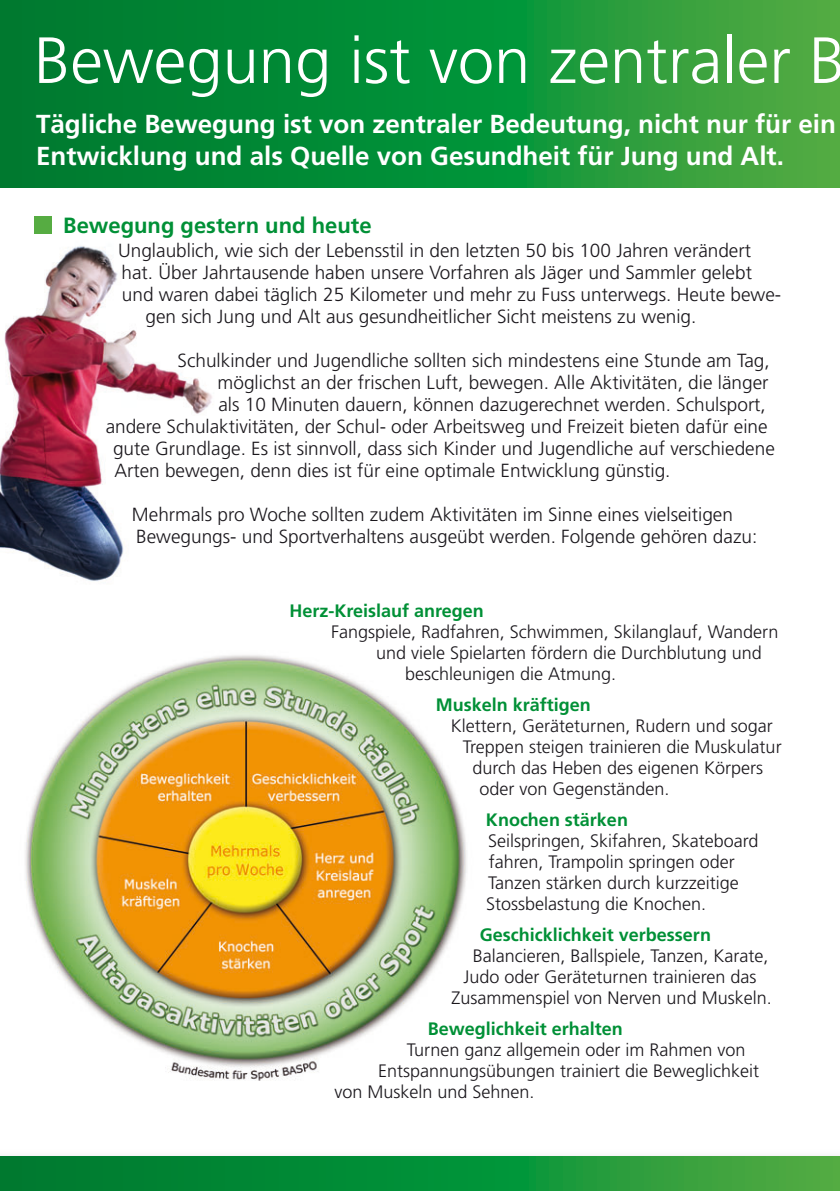
<style>
.page{position:relative;width:840px;height:1191px;background:#fff}
.page>*{position:absolute;margin:0;border:0;box-sizing:border-box;transform-origin:0 0}
.t1{font:300 65.2px "Frutiger";color:#fff}
.t2{font:700 26px/32px "Frutiger";color:#fff}
.t3{font:700 22px "Frutiger";color:#009036}
.t4{font:300 19px/22px "Frutiger";color:#1a171c}
.t5{font:300 18px/21px "Frutiger";color:#1a171c}
.t6{font:700 18px "Frutiger";color:#009036}
</style>
<div class="page">
<img style="left:0;top:246px;width:212px;height:335px">
<div style="left:34px;top:216px;width:17px;height:17px;background:#56ac42"></div>
<img style="left:0;top:1156px;width:839px;height:1px">
<svg style="left:0;top:1157px;width:839px;height:33px;background:#139138"></svg>
<svg style="left:0;top:0;width:839px;height:188px;background:#149138"></svg>
<img style="left:25px;top:655px;width:442px;height:426px">
<h1 class="t1" style="left:34px;top:34px;width:812px">Bewegung ist von zentraler B</h1>
<h2 class="t2" style="left:36px;top:110px;width:801px">Tägliche Bewegung ist von zentraler Bedeutung, nicht nur für ein<br>Entwicklung und als Quelle von Gesundheit für Jung und Alt.</h2>
<p class="t3" style="left:63px;top:216px;width:309px">Bewegung gestern und heute</p>
<p class="t4" style="left:118px;top:241px;width:634px">Unglaublich, wie sich der Lebensstil in den letzten 50 bis 100 Jahren verändert</p>
<p class="t4" style="left:121px;top:263px;width:631px">hat. Über Jahrtausende haben unsere Vorfahren als Jäger und Sammler gelebt</p>
<p class="t4" style="left:122px;top:285px;width:660px">und waren dabei täglich 25 Kilometer und mehr zu Fuss unterwegs. Heute bewe-</p>
<p class="t4" style="left:145px;top:307px;width:552px">gen sich Jung und Alt aus gesundheitlicher Sicht meistens zu wenig.</p>
<p class="t4" style="left:177px;top:351px;width:593px">Schulkinder und Jugendliche sollten sich mindestens eine Stunde am Tag,</p>
<p class="t4" style="left:217px;top:373px;width:552px">möglichst an der frischen Luft, bewegen. Alle Aktivitäten, die länger</p>
<p class="t4" style="left:218px;top:395px;width:548px">als 10 Minuten dauern, können dazugerechnet werden. Schulsport,</p>
<p class="t4" style="left:106px;top:417px;width:663px">andere Schulaktivitäten, der Schul- oder Arbeitsweg und Freizeit bieten dafür eine</p>
<p class="t4" style="left:113px;top:439px;width:663px">gute Grundlage. Es ist sinnvoll, dass sich Kinder und Jugendliche auf verschiedene</p>
<p class="t4" style="left:114px;top:461px;width:557px">Arten bewegen, denn dies ist für eine optimale Entwicklung günstig.</p>
<p class="t4" style="left:132px;top:505px;width:626px">Mehrmals pro Woche sollten zudem Aktivitäten im Sinne eines vielseitigen<br>Bewegungs- und Sportverhaltens ausgeübt werden. Folgende gehören dazu:</p>
<p class="t6" style="left:289px;top:603px;width:196px">Herz-Kreislauf anregen</p>
<p class="t5" style="left:331px;top:622px;width:448px">Fangspiele, Radfahren, Schwimmen, Skilanglauf, Wandern</p>
<p class="t5" style="left:376px;top:643px;width:387px">und viele Spielarten fördern die Durchblutung und</p>
<p class="t5" style="left:405px;top:664px;width:212px">beschleunigen die Atmung.</p>
<p class="t6" style="left:435px;top:697px;width:156px">Muskeln kräftigen</p>
<p class="t5" style="left:450px;top:716px;width:323px">Klettern, Geräteturnen, Rudern und sogar</p>
<p class="t5" style="left:462px;top:737px;width:320px">Treppen steigen trainieren die Muskulatur</p>
<p class="t5" style="left:472px;top:758px;width:292px">durch das Heben des eigenen Körpers</p>
<p class="t5" style="left:479px;top:779px;width:191px">oder von Gegenständen.</p>
<p class="t6" style="left:485px;top:812px;width:143px">Knochen stärken</p>
<p class="t5" style="left:486px;top:831px;width:273px">Seilspringen, Skifahren, Skateboard fahren, Trampolin springen oder Tanzen stärken durch kurzzeitige Stossbelastung die Knochen.</p>
<p class="t6" style="left:479px;top:927px;width:233px">Geschicklichkeit verbessern</p>
<p class="t5" style="left:472px;top:946px;width:297px">Balancieren, Ballspiele, Tanzen, Karate,</p>
<p class="t5" style="left:463px;top:967px;width:294px">Judo oder Geräteturnen trainieren das</p>
<p class="t5" style="left:451px;top:988px;width:321px">Zusammenspiel von Nerven und Muskeln.</p>
<p class="t6" style="left:427px;top:1021px;width:196px">Beweglichkeit erhalten</p>
<p class="t5" style="left:406px;top:1040px;width:340px">Turnen ganz allgemein oder im Rahmen von</p>
<p class="t5" style="left:378px;top:1061px;width:382px">Entspannungsübungen trainiert die Beweglichkeit</p>
<p class="t5" style="left:334px;top:1082px;width:201px">von Muskeln und Sehnen.</p>
</div>
